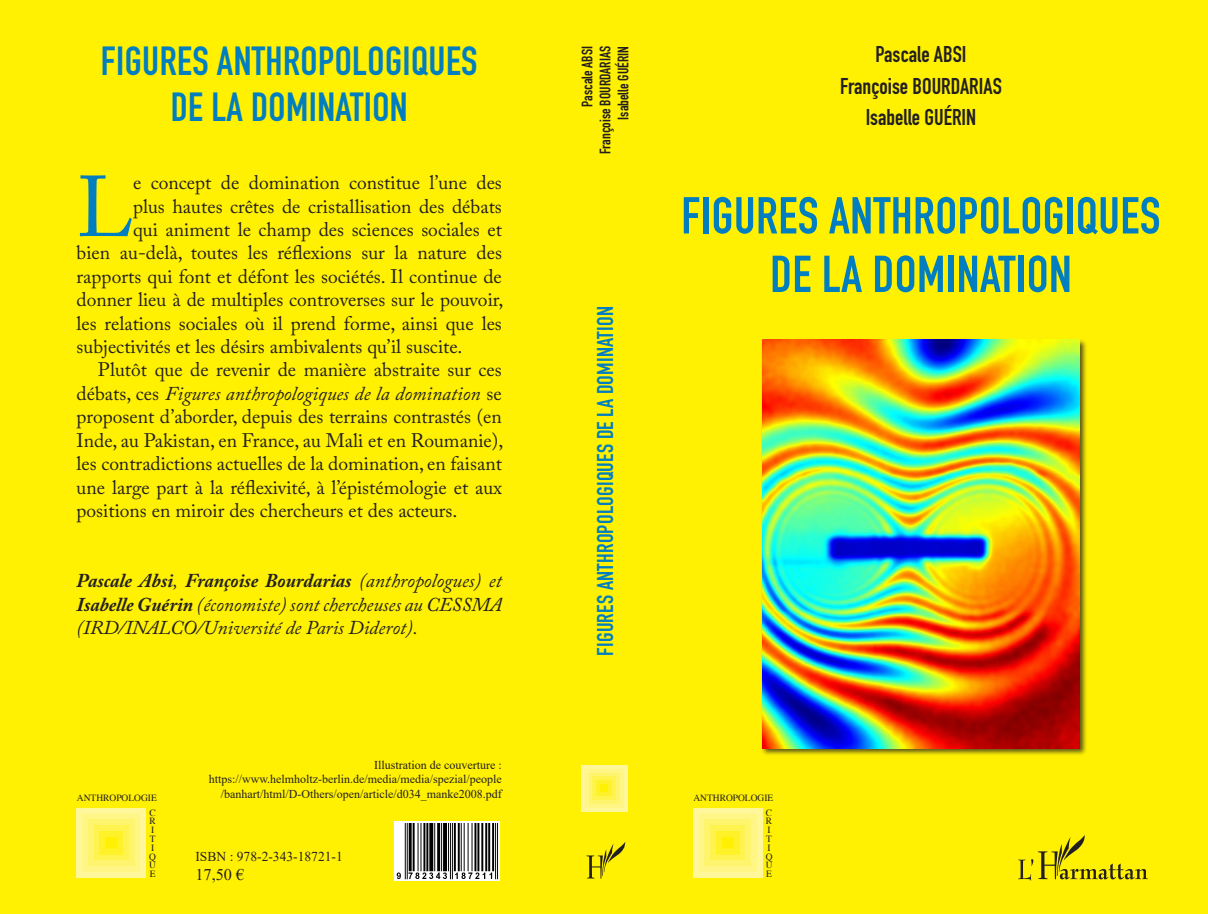
<style>
.page{position:relative;width:1208px;height:914px;background:#fff101}
.page>*{position:absolute;margin:0;border:0;box-sizing:border-box;transform-origin:0 0}
.t1{font:85.35px "Adobe Caslon Pro";color:#007ebf}
.t2{font:51px/58.5px "DIN Engschrift Std";letter-spacing:.01em;color:#007ebf;text-align:center}
.t3{font:40.05px/46px "DIN Engschrift Std";letter-spacing:.01em;color:#007ebf;text-align:center}
.t4{font:22.5px/31.5px "DIN Engschrift Std";color:#231f20;text-align:center}
.t5{font:22.5px "DIN Engschrift Std";letter-spacing:.01em;color:#007ebf}
.t6{font:19.5px "Adobe Caslon Pro";color:#231f20}
.t7{font:italic 19.5px/23.4px "Adobe Caslon Pro";color:#231f20;text-align:justify}
.t8{font:16.2px "Times New Roman";color:#231f20}
.t9{font:15px/18px "DIN Engschrift Std";color:#231f20;text-align:right}
.t10{font:13.5px "Times New Roman";color:#231f20}
.t11{font:12px/14.4px "Times New Roman";color:#231f20;text-align:right}
.t12{font:9.45px/8.9px "Times";color:#231f20;text-align:right}
.s1{font-style:normal}
.s2{font-weight:700}
</style>
<div class="page">
<svg style="left:1018px;top:835px;width:129px;height:45px"></svg>
<svg style="left:586px;top:842px;width:39px;height:36px"></svg>
<div style="left:77px;top:808px;width:69px;height:69px;background:#fff79a"></div>
<div style="left:83px;top:814px;width:57px;height:57px;background:#fff685"></div>
<div style="left:88px;top:819px;width:46px;height:46px;background:#fff46d"></div>
<div style="left:94px;top:825px;width:35px;height:35px;background:#fff34f"></div>
<div style="left:100px;top:831px;width:23px;height:23px;background:#fff229"></div>
<div style="left:106px;top:837px;width:11px;height:11px;background:#fff101"></div>
<svg style="left:581px;top:765px;width:46px;height:46px"></svg>
<div style="left:584px;top:768px;width:39px;height:39px;background:#fff685"></div>
<svg style="left:589px;top:773px;width:30px;height:30px"></svg>
<div style="left:592px;top:776px;width:23px;height:23px;background:#fff34f"></div>
<div style="left:596px;top:780px;width:16px;height:15px;background:#fff229"></div>
<div style="left:600px;top:784px;width:8px;height:8px;background:#fff101"></div>
<div style="left:693px;top:808px;width:69px;height:69px;background:#fff79a"></div>
<div style="left:699px;top:814px;width:57px;height:57px;background:#fff685"></div>
<div style="left:705px;top:819px;width:46px;height:46px;background:#fff46d"></div>
<div style="left:710px;top:825px;width:35px;height:35px;background:#fff34f"></div>
<div style="left:716px;top:831px;width:23px;height:23px;background:#fff229"></div>
<div style="left:722px;top:837px;width:11px;height:11px;background:#fff101"></div>
<div style="left:761px;top:338px;width:326px;height:418px;background:#231f20;opacity:.75"></div>
<img style="left:762px;top:340px;width:317px;height:408px">
<img style="left:395px;top:821px;width:105px;height:59px">
<h3 class="t3" style="left:101px;top:38px;width:378px">FIGURES ANTHROPOLOGIQUES<br>DE LA DOMINATION</h3>
<h1 class="t1" style="left:77px;top:156px;width:58px">L</h1>
<p class="t6" style="left:133px;top:171px;width:370px">e concept de domination constitue l’une des</p>
<p class="t6" style="left:133px;top:194px;width:370px">plus hautes crêtes de cristallisation des débats</p>
<p class="t6" style="left:133px;top:218px;width:370px">qui animent le champ des sciences sociales et</p>
<p class="t6" style="left:77px;top:241px;width:427px">bien au-delà, toutes les réflexions sur la nature des</p>
<p class="t6" style="left:77px;top:265px;width:427px">rapports qui font et défont les sociétés. Il continue de</p>
<p class="t6" style="left:77px;top:288px;width:428px">donner lieu à de multiples controverses sur le pouvoir,</p>
<p class="t6" style="left:77px;top:311px;width:427px">les relations sociales où il prend forme, ainsi que les</p>
<p class="t6" style="left:77px;top:335px;width:387px">subjectivités et les désirs ambivalents qu’il suscite.</p>
<p class="t6" style="left:98px;top:358px;width:405px">Plutôt que de revenir de manière abstraite sur ces</p>
<p class="t7" style="left:77px;top:381px;width:427px"><span class="s1">débats, ces</span> Figures anthropologiques de la domination <span class="s1">se</span></p>
<p class="t6" style="left:77px;top:405px;width:427px">proposent d’aborder, depuis des terrains contrastés (en</p>
<p class="t6" style="left:77px;top:428px;width:428px">Inde, au Pakistan, en France, au Mali et en Roumanie),</p>
<p class="t6" style="left:77px;top:452px;width:427px">les contradictions actuelles de la domination, en faisant</p>
<p class="t6" style="left:77px;top:475px;width:427px">une large part à la réflexivité, à l’épistémologie et aux</p>
<p class="t6" style="left:77px;top:499px;width:382px">positions en miroir des chercheurs et des acteurs.</p>
<p class="t7" style="left:77px;top:568px;width:427px"><span class="s2">Pascale Absi</span>, <span class="s2">Françoise Bourdarias</span> (anthropologues) et <span class="s2">Isabelle Guérin</span> (économiste) sont chercheuses au CESSMA (IRD/INALCO/Université de Paris Diderot).</p>
<p class="t12" style="left:77px;top:790px;width:82px;line-height:14.4px">ANTHROPOLOGIE<br>C</p>
<p class="t12" style="left:149px;top:815px;width:8px;text-align:left">R<br>I<br>T<br>I<br>Q<br>U<br>E</p>
<p class="t11" style="left:209px;top:757px;width:295px">Illustration de couverture : https://www.helmholtz-berlin.de/media/media/spezial/people /banhart/html/D-Others/open/article/d034_manke2008.pdf</p>
<p class="t10" style="left:195px;top:846px;width:149px">ISBN : 978-2-343-18721-1</p>
<p class="t8" style="left:195px;top:863px;width:50px">17,50 €</p>
<p class="t9" style="left:578px;top:154px;width:109px;rotate:-90deg">Pascale ABSI<br>Françoise BOURDARIAS<br>Isabelle GUÉRIN</p>
<p class="t5" style="left:592px;top:655px;width:350px;rotate:-90deg">FIGURES ANTHROPOLOGIQUES DE LA DOMINATION</p>
<p class="t4" style="left:840px;top:39px;width:163px">Pascale ABSI<br>Françoise BOURDARIAS<br>Isabelle GUÉRIN</p>
<h2 class="t2" style="left:681px;top:187px;width:480px">FIGURES ANTHROPOLOGIQUES<br>DE LA DOMINATION</h2>
<p class="t12" style="left:693px;top:790px;width:82px;line-height:14.4px">ANTHROPOLOGIE<br>C</p>
<p class="t12" style="left:765px;top:815px;width:8px;text-align:left">R<br>I<br>T<br>I<br>Q<br>U<br>E</p>
</div>
